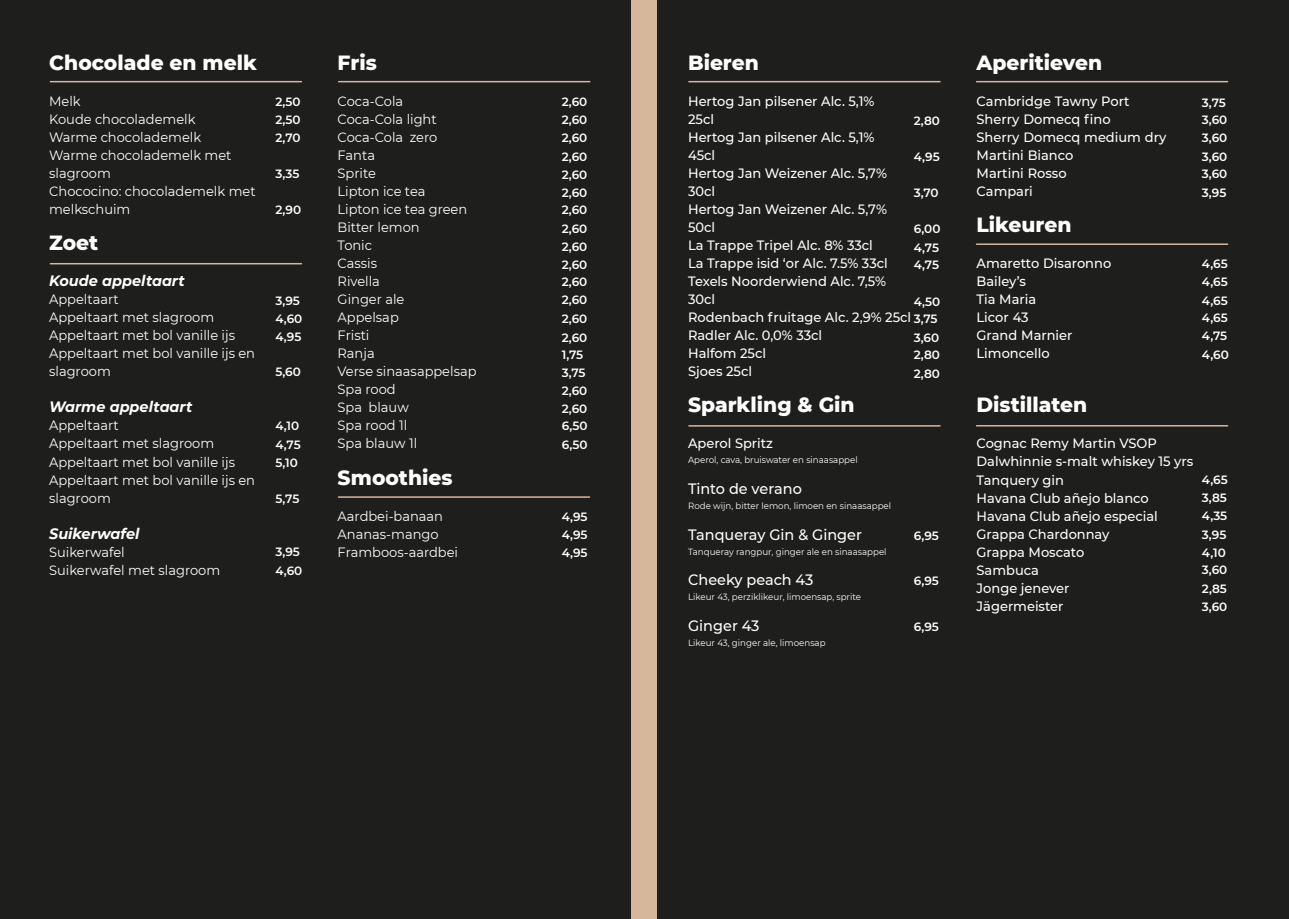
<style>
.page{position:relative;width:1289px;height:919px;background:#fff}
.page>*{position:absolute;margin:0;border:0;box-sizing:border-box;transform-origin:0 0}
.t1{font:800 21px "Montserrat";color:#fff;scale:.96 1}
.t2{font:500 15px "Montserrat";color:#fff;scale:.96 1}
.t3{font:italic 700 15px "Montserrat";color:#fff;scale:.96 1}
.t4{font:500 13.5px/18px "Montserrat";color:#fff;scale:.96 1}
.t5{font:13.5px/18px "Montserrat";color:#fff;scale:.96 1}
.t6{font:600 12px/18px "Montserrat";color:#fff}
.t7{font:9px "Montserrat";color:#fff;scale:.96 1}
</style>
<div class="page">
<div style="left:0;top:0;width:1288px;height:918px;background:#1e1e1d"></div>
<svg style="left:688px;top:425px;width:541px;height:2px"></svg>
<div style="left:631px;top:0;width:26px;height:918px;background:#d6b79b"></div>
<hr style="left:689px;top:81px;width:251px;height:1px;background:#d6b79b">
<hr style="left:976px;top:81px;width:251px;height:1px;background:#d6b79b">
<hr style="left:976px;top:243px;width:251px;height:2px;background:#d6b79b">
<hr style="left:976px;top:425px;width:251px;height:1px;background:#d6b79b">
<hr style="left:689px;top:425px;width:251px;height:1px;background:#d6b79b">
<hr style="left:50px;top:81px;width:251px;height:1px;background:#d6b79b">
<hr style="left:50px;top:263px;width:251px;height:1px;background:#d6b79b">
<hr style="left:339px;top:81px;width:251px;height:1px;background:#d6b79b">
<hr style="left:338px;top:496px;width:251px;height:2px;background:#d6b79b">
<h1 class="t1" style="left:49px;top:50px;width:218px">Chocolade en melk</h1>
<p class="t5" style="left:49px;top:92px;width:217px">Melk<br>Koude chocolademelk<br>Warme chocolademelk<br>Warme chocolademelk met slagroom<br>Chococino: chocolademelk met melkschuim</p>
<h1 class="t1" style="left:49px;top:230px;width:53px">Zoet</h1>
<p class="t3" style="left:49px;top:272px;width:143px">Koude appeltaart</p>
<p class="t5" style="left:49px;top:290px;width:216px">Appeltaart<br>Appeltaart met slagroom<br>Appeltaart met bol vanille ijs<br>Appeltaart met bol vanille ijs en slagroom</p>
<p class="t3" style="left:49px;top:398px;width:151px">Warme appeltaart</p>
<p class="t5" style="left:49px;top:416px;width:216px">Appeltaart<br>Appeltaart met slagroom<br>Appeltaart met bol vanille ijs<br>Appeltaart met bol vanille ijs en slagroom</p>
<p class="t3" style="left:49px;top:524px;width:95px">Suikerwafel</p>
<p class="t5" style="left:49px;top:542px;width:180px">Suikerwafel<br>Suikerwafel met slagroom</p>
<h1 class="t1" style="left:337px;top:50px;width:42px">Fris</h1>
<p class="t5" style="left:337px;top:92px;width:146px">Coca-Cola<br>Coca-Cola light<br>Coca-Cola zero<br>Fanta<br>Sprite<br>Lipton ice tea<br>Lipton ice tea green<br>Bitter lemon<br>Tonic<br>Cassis<br>Rivella<br>Ginger ale<br>Appelsap<br>Fristi<br>Ranja<br>Verse sinaasappelsap<br>Spa rood<br>Spa blauw<br>Spa rood 1l<br>Spa blauw 1l</p>
<h1 class="t1" style="left:337px;top:464px;width:121px">Smoothies</h1>
<p class="t5" style="left:337px;top:506px;width:127px">Aardbei-banaan<br>Ananas-mango<br>Framboos-aardbei</p>
<p class="t6" style="left:275px;top:93px;width:27px">2,50</p>
<p class="t6" style="left:562px;top:93px;width:27px">2,60</p>
<p class="t6" style="left:275px;top:111px;width:27px">2,50</p>
<p class="t6" style="left:562px;top:111px;width:27px">2,60</p>
<p class="t6" style="left:275px;top:129px;width:26px">2,70</p>
<p class="t6" style="left:562px;top:128px;width:27px;line-height:19.2px">2,60<br>2,60</p>
<p class="t6" style="left:562px;top:166px;width:27px;text-align:justify">2,60<br>2,60<br>2,60</p>
<p class="t6" style="left:562px;top:220px;width:27px">2,60<br>2,60<br>2,60<br>2,60<br>2,60<br>2,60<br>2,60<br>1,75<br>3,75<br>2,60<br>2,60<br>6,50<br>6,50</p>
<p class="t6" style="left:275px;top:165px;width:25px">3,35</p>
<p class="t6" style="left:275px;top:201px;width:27px">2,90</p>
<p class="t6" style="left:275px;top:291px;width:26px">3,95</p>
<p class="t6" style="left:275px;top:310px;width:28px">4,60</p>
<p class="t6" style="left:275px;top:328px;width:27px">4,95</p>
<p class="t6" style="left:275px;top:363px;width:27px">5,60</p>
<p class="t6" style="left:275px;top:417px;width:25px">4,10</p>
<p class="t6" style="left:275px;top:435px;width:27px">4,75</p>
<p class="t6" style="left:275px;top:453px;width:24px">5,10</p>
<p class="t6" style="left:275px;top:489px;width:25px">5,75</p>
<p class="t6" style="left:562px;top:508px;width:27px;text-align:justify">4,95<br>4,95<br>4,95</p>
<p class="t6" style="left:275px;top:543px;width:28px;line-height:18.6px">3,95<br>4,60</p>
<h1 class="t1" style="left:688px;top:50px;width:75px">Bieren</h1>
<p class="t4" style="left:688px;top:92px;width:234px">Hertog Jan pilsener Alc. 5,1%<br>25cl<br>Hertog Jan pilsener Alc. 5,1%<br>45cl<br>Hertog Jan Weizener Alc. 5,7%<br>30cl<br>Hertog Jan Weizener Alc. 5,7%<br>50cl<br>La Trappe Tripel Alc. 8% 33cl<br>La Trappe isid ‘or Alc. 7.5% 33cl<br>Texels Noorderwiend Alc. 7,5%<br>30cl<br>Rodenbach fruitage Alc. 2,9% 25cl<br>Radler Alc. 0,0% 33cl<br>Halfom 25cl<br>Sjoes 25cl</p>
<h1 class="t1" style="left:688px;top:392px;width:175px">Sparkling &amp; Gin</h1>
<p class="t4" style="left:688px;top:434px;width:90px">Aperol Spritz</p>
<p class="t7" style="left:688px;top:455px;width:178px">Aperol, cava, bruiswater en sinaasappel</p>
<p class="t2" style="left:688px;top:479px;width:120px">Tinto de verano</p>
<p class="t7" style="left:688px;top:500px;width:213px">Rode wijn, bitter lemon, limoen en sinaasappel</p>
<p class="t2" style="left:688px;top:525px;width:183px">Tanqueray Gin &amp; Ginger</p>
<p class="t7" style="left:688px;top:546px;width:208px">Tanqueray rangpur, ginger ale en sinaasappel</p>
<p class="t2" style="left:688px;top:571px;width:132px">Cheeky peach 43</p>
<p class="t7" style="left:688px;top:591px;width:181px">Likeur 43, perziklikeur, limoensap, sprite</p>
<p class="t2" style="left:688px;top:616px;width:76px">Ginger 43</p>
<p class="t7" style="left:688px;top:637px;width:145px">Likeur 43, ginger ale, limoensap</p>
<h1 class="t1" style="left:976px;top:50px;width:132px">Aperitieven</h1>
<p class="t4" style="left:976px;top:92px;width:199px">Cambridge Tawny Port<br>Sherry Domecq fino<br>Sherry Domecq medium dry<br>Martini Bianco<br>Martini Rosso<br>Campari</p>
<h1 class="t1" style="left:976px;top:212px;width:100px">Likeuren</h1>
<p class="t4" style="left:976px;top:254px;width:142px">Amaretto Disaronno<br>Bailey’s<br>Tia Maria<br>Licor 43<br>Grand Marnier<br>Limoncello</p>
<h1 class="t1" style="left:976px;top:392px;width:117px">Distillaten</h1>
<p class="t4" style="left:976px;top:434px;width:227px">Cognac Remy Martin VSOP<br>Dalwhinnie s-malt whiskey 15 yrs<br>Tanquery gin<br>Havana Club añejo blanco<br>Havana Club añejo especial<br>Grappa Chardonnay<br>Grappa Moscato<br>Sambuca<br>Jonge jenever<br>Jägermeister</p>
<p class="t6" style="left:1201px;top:93px;width:25px">3,75</p>
<p class="t6" style="left:913px;top:112px;width:28px">2,80</p>
<p class="t6" style="left:1201px;top:111px;width:27px">3,60<br>3,60</p>
<p class="t6" style="left:1201px;top:165px;width:27px">3,60</p>
<p class="t6" style="left:913px;top:147px;width:27px">4,95</p>
<p class="t6" style="left:1201px;top:147px;width:27px">3,60</p>
<p class="t6" style="left:913px;top:183px;width:26px">3,70</p>
<p class="t6" style="left:1201px;top:183px;width:26px">3,95</p>
<p class="t6" style="left:913px;top:219px;width:28px">6,00</p>
<p class="t6" style="left:913px;top:255px;width:27px">4,75</p>
<p class="t6" style="left:913px;top:238px;width:27px">4,75</p>
<p class="t6" style="left:1201px;top:255px;width:27px">4,65<br>4,65</p>
<p class="t6" style="left:1201px;top:292px;width:28px">4,65<br>4,65<br>4,75<br>4,60</p>
<p class="t6" style="left:913px;top:293px;width:28px;line-height:17.2px">4,50<br>3,75</p>
<p class="t6" style="left:913px;top:328px;width:28px;text-align:justify">3,60<br>2,80<br>2,80</p>
<p class="t6" style="left:1201px;top:471px;width:27px;text-align:justify">4,65<br>3,85<br>4,35</p>
<p class="t6" style="left:1201px;top:526px;width:27px">3,95<br>4,10<br>3,60</p>
<p class="t6" style="left:1201px;top:598px;width:27px">3,60</p>
<p class="t6" style="left:913px;top:526px;width:27px">6,95</p>
<p class="t6" style="left:913px;top:571px;width:27px">6,95</p>
<p class="t6" style="left:913px;top:618px;width:27px">6,95</p>
<p class="t6" style="left:1201px;top:579px;width:26px">2,85</p>
</div>
